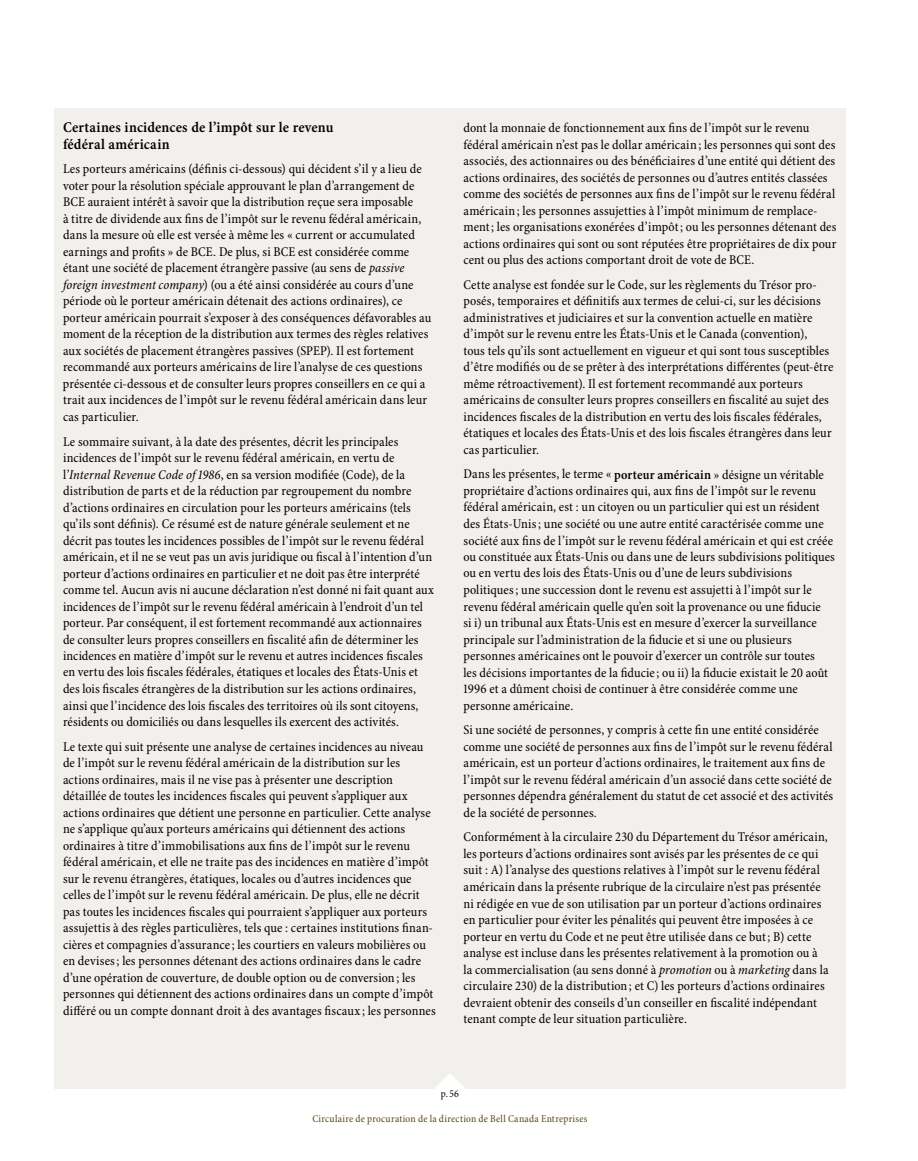
<style>
.page{position:relative;width:918px;height:1161px;background:#fff}
.page>*{position:absolute;margin:0;border:0;box-sizing:border-box;transform-origin:0 0}
.t1{font:15px/16.5px "Minion Pro Semibold Cn Capt";letter-spacing:.01em;color:#000}
.t2{font:condensed 13.5px/16.5px "Minion Pro";letter-spacing:.005em;color:#000}
.t3{font:condensed 10.5px "Minion Pro";letter-spacing:.025em;color:#5a471c}
.t4{font:condensed 10.5px "Minion Pro";color:#000}
.s1{font-style:italic}
.s2{font-weight:600}
</style>
<div class="page">
<div style="left:54px;top:108px;width:792px;height:981px;background:#f2f0ed"></div>
<svg style="left:435px;top:1074px;width:30px;height:15px"></svg>
<p class="t1" style="left:63px;top:120px;width:272px">Certaines incidences de l’impôt sur le revenu fédéral américain</p>
<p class="t2" style="left:63px;top:161px;width:370px">Les porteurs américains (définis ci-dessous) qui décident s’il y a lieu de voter pour la résolution spéciale approuvant le plan d’arrangement de BCE auraient intérêt à savoir que la distribution reçue sera imposable<br>à titre de dividende aux fins de l’impôt sur le revenu fédéral américain, dans la mesure où elle est versée à même les « current or accumulated earnings and profits » de BCE. De plus, si BCE est considérée comme étant une société de placement étrangère passive (au sens de <span class="s1">passive foreign investment company</span>) (ou a été ainsi considérée au cours d’une période où le porteur américain détenait des actions ordinaires), ce porteur américain pourrait s’exposer à des conséquences défavorables au moment de la réception de la distribution aux termes des règles relatives aux sociétés de placement étrangères passives (SPEP). Il est fortement recommandé aux porteurs américains de lire l’analyse de ces questions présentée ci-dessous et de consulter leurs propres conseillers en ce qui a trait aux incidences de l’impôt sur le revenu fédéral américain dans leur cas particulier.</p>
<p class="t2" style="left:63px;top:433px;width:373px">Le sommaire suivant, à la date des présentes, décrit les principales incidences de l’impôt sur le revenu fédéral américain, en vertu de l’<span class="s1">Internal Revenue Code of 1986</span>, en sa version modifiée (Code), de la distribution de parts et de la réduction par regroupement du nombre d’actions ordinaires en circulation pour les porteurs américains (tels qu’ils sont définis). Ce résumé est de nature générale seulement et ne décrit pas toutes les incidences possibles de l’impôt sur le revenu fédéral américain, et il ne se veut pas un avis juridique ou fiscal à l’intention d’un porteur d’actions ordinaires en particulier et ne doit pas être interprété comme tel. Aucun avis ni aucune déclaration n’est donné ni fait quant aux incidences de l’impôt sur le revenu fédéral américain à l’endroit d’un tel porteur. Par conséquent, il est fortement recommandé aux actionnaires de consulter leurs propres conseillers en fiscalité afin de déterminer les incidences en matière d’impôt sur le revenu et autres incidences fiscales en vertu des lois fiscales fédérales, étatiques et locales des États-Unis et des lois fiscales étrangères de la distribution sur les actions ordinaires, ainsi que l’incidence des lois fiscales des territoires où ils sont citoyens, résidents ou domiciliés ou dans lesquelles ils exercent des activités.</p>
<p class="t2" style="left:63px;top:739px;width:374px">Le texte qui suit présente une analyse de certaines incidences au niveau de l’impôt sur le revenu fédéral américain de la distribution sur les actions ordinaires, mais il ne vise pas à présenter une description détaillée de toutes les incidences fiscales qui peuvent s’appliquer aux actions ordinaires que détient une personne en particulier. Cette analyse ne s’applique qu’aux porteurs américains qui détiennent des actions ordinaires à titre d’immobilisations aux fins de l’impôt sur le revenu fédéral américain, et elle ne traite pas des incidences en matière d’impôt sur le revenu étrangères, étatiques, locales ou d’autres incidences que celles de l’impôt sur le revenu fédéral américain. De plus, elle ne décrit pas toutes les incidences fiscales qui pourraient s’appliquer aux porteurs assujettis à des règles particulières, tels que : certaines institutions finan&shy;cières et compagnies d’assurance; les courtiers en valeurs mobilières ou en devises; les personnes détenant des actions ordinaires dans le cadre d’une opération de couverture, de double option ou de conversion ; les personnes qui détiennent des actions ordinaires dans un compte d’impôt différé ou un compte donnant droit à des avantages fiscaux ; les personnes</p>
<p class="t2" style="left:464px;top:120px;width:375px">dont la monnaie de fonctionnement aux fins de l’impôt sur le revenu fédéral américain n’est pas le dollar américain; les personnes qui sont des associés, des actionnaires ou des bénéficiaires d’une entité qui détient des actions ordinaires, des sociétés de personnes ou d’autres entités classées comme des sociétés de personnes aux fins de l’impôt sur le revenu fédéral américain; les personnes assujetties à l’impôt minimum de remplace&shy;ment; les organisations exonérées d’impôt; ou les personnes détenant des actions ordinaires qui sont ou sont réputées être propriétaires de dix pour cent ou plus des actions comportant droit de vote de BCE.</p>
<p class="t2" style="left:464px;top:277px;width:371px">Cette analyse est fondée sur le Code, sur les règlements du Trésor pro&shy;posés, temporaires et définitifs aux termes de celui-ci, sur les décisions administratives et judiciaires et sur la convention actuelle en matière d’impôt sur le revenu entre les États-Unis et le Canada (convention),<br>tous tels qu’ils sont actuellement en vigueur et qui sont tous susceptibles d’être modifiés ou de se prêter à des interprétations différentes (peut-être même rétroactivement). Il est fortement recommandé aux porteurs américains de consulter leurs propres conseillers en fiscalité au sujet des incidences fiscales de la distribution en vertu des lois fiscales fédérales, étatiques et locales des États-Unis et des lois fiscales étrangères dans leur cas particulier.</p>
<p class="t2" style="left:463px;top:466px;width:373px">Dans les présentes, le terme « <span class="s2">porteur américain</span> » désigne un véritable propriétaire d’actions ordinaires qui, aux fins de l’impôt sur le revenu fédéral américain, est : un citoyen ou un particulier qui est un résident des États-Unis; une société ou une autre entité caractérisée comme une société aux fins de l’impôt sur le revenu fédéral américain et qui est créée ou constituée aux États-Unis ou dans une de leurs subdivisions politiques ou en vertu des lois des États-Unis ou d’une de leurs subdivisions politiques; une succession dont le revenu est assujetti à l’impôt sur le revenu fédéral américain quelle qu’en soit la provenance ou une fiducie<br>si i) un tribunal aux États-Unis est en mesure d’exercer la surveillance principale sur l’administration de la fiducie et si une ou plusieurs personnes américaines ont le pouvoir d’exercer un contrôle sur toutes<br>les décisions importantes de la fiducie; ou ii) la fiducie existait le 20 août 1996 et a dûment choisi de continuer à être considérée comme une personne américaine.</p>
<p class="t2" style="left:464px;top:722px;width:371px">Si une société de personnes, y compris à cette fin une entité considérée comme une société de personnes aux fins de l’impôt sur le revenu fédéral américain, est un porteur d’actions ordinaires, le traitement aux fins de l’impôt sur le revenu fédéral américain d’un associé dans cette société de personnes dépendra généralement du statut de cet associé et des activités de la société de personnes.</p>
<p class="t2" style="left:463px;top:829px;width:367px">Conformément à la circulaire 230 du Département du Trésor américain, les porteurs d’actions ordinaires sont avisés par les présentes de ce qui suit : A) l’analyse des questions relatives à l’impôt sur le revenu fédéral américain dans la présente rubrique de la circulaire n’est pas présentée ni rédigée en vue de son utilisation par un porteur d’actions ordinaires en particulier pour éviter les pénalités qui peuvent être imposées à ce porteur en vertu du Code et ne peut être utilisée dans ce but; B) cette analyse est incluse dans les présentes relativement à la promotion ou à la commercialisation (au sens donné à <span class="s1">promotion</span> ou à <span class="s1">marketing</span> dans la circulaire 230) de la distribution; et C) les porteurs d’actions ordinaires devraient obtenir des conseils d’un conseiller en fiscalité indépendant tenant compte de leur situation particulière.</p>
<p class="t4" style="left:441px;top:1088px;width:20px">p.56</p>
<p class="t3" style="left:312px;top:1112px;width:277px">Circulaire de procuration de la direction de Bell Canada Entreprises</p>
</div>
